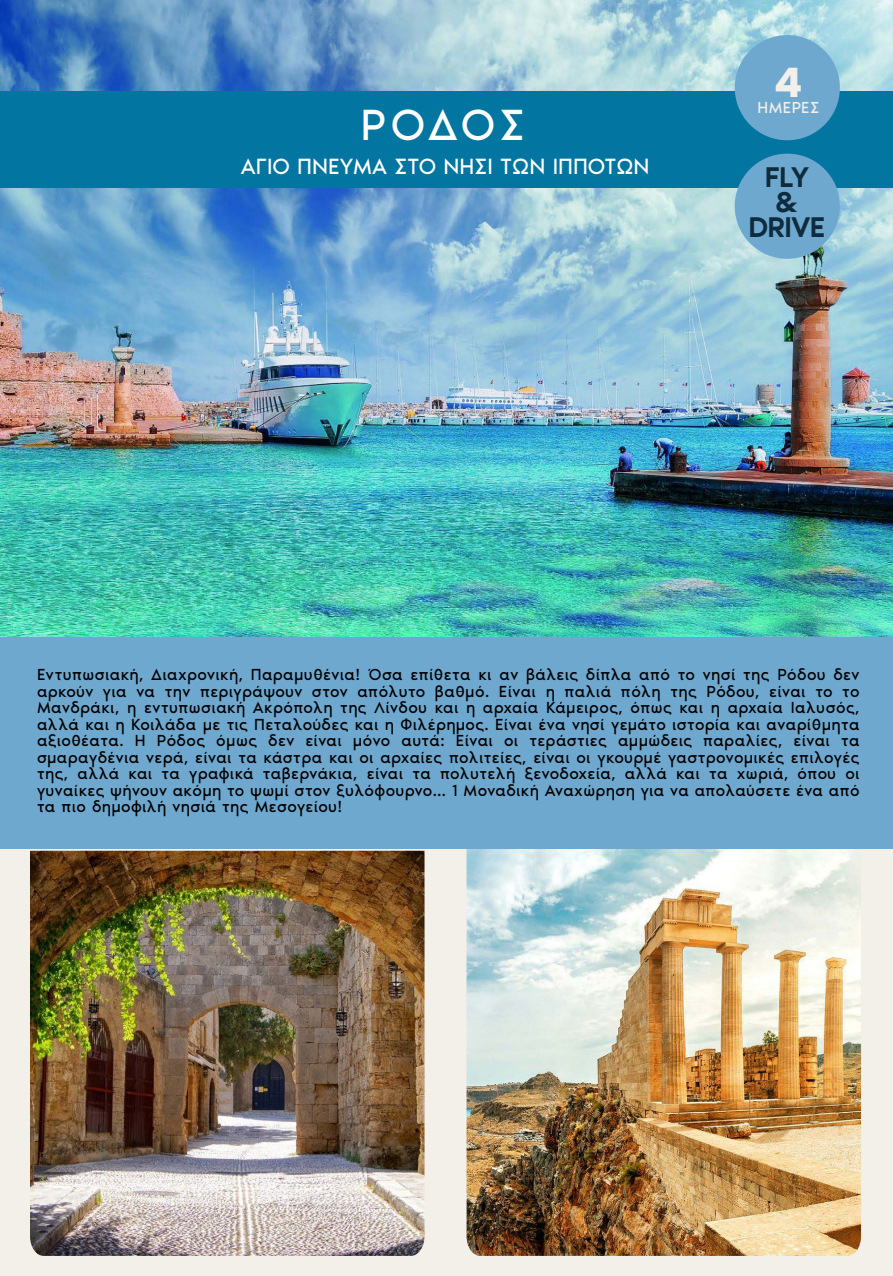
<style>
.page{position:relative;width:893px;height:1276px;background:#f3efe9}
.page>*{position:absolute;margin:0;border:0;box-sizing:border-box;transform-origin:0 0}
.t1{font:45px "Noir Pro";letter-spacing:.08em;color:#fff}
.t2{font:600 43.5px "Noir Pro";color:#f3efe9}
.t3{font:500 29.4px/24.9px "Noir Pro";letter-spacing:-.025em;color:#0f2b3e;text-align:center}
.t4{font:22.8px "Noir Pro";color:#fff}
.t5{font:16.5px/16.5px "Noir Pro";letter-spacing:.015em;color:#000;text-align:justify}
.t6{font:16.5px "Noir Pro";letter-spacing:.025em;color:#f3efe9}
</style>
<div class="page">
<img style="left:0;top:0;width:893px;height:637px">
<div style="left:0;top:91px;width:893px;height:97px;background:#0275a0"></div>
<div style="left:735px;top:35px;width:105px;height:105px;background:#6fa8cf;border-radius:50%"></div>
<div style="left:735px;top:154px;width:105px;height:105px;background:#6fa8cf;border-radius:50%"></div>
<img style="left:466px;top:849px;width:395px;height:406px">
<img style="left:30px;top:851px;width:394px;height:404px">
<div style="left:0;top:637px;width:893px;height:212px;background:#6fa8cf"></div>
<h1 class="t1" style="left:361px;top:90px;width:166px">ΡΟΔΟΣ</h1>
<h3 class="t4" style="left:241px;top:148px;width:410px">ΑΓΙΟ ΠΝΕΥΜΑ ΣΤΟ ΝΗΣΙ ΤΩΝ ΙΠΠΟΤΩΝ</h3>
<h2 class="t2" style="left:774px;top:49px;width:31px">4</h2>
<p class="t6" style="left:757px;top:95px;width:64px">ΗΜΕΡΕΣ</p>
<h3 class="t3" style="left:748px;top:163px;width:78px">FLY<br>&amp;<br>DRIVE</h3>
<p class="t5" style="left:37px;top:665px;width:824px">Εντυπωσιακή, Διαχρονική, Παραμυθένια! Όσα επίθετα κι αν βάλεις δίπλα από το νησί της Ρόδου δεν αρκούν για να την περιγράψουν στον απόλυτο βαθμό. Είναι η παλιά πόλη της Ρόδου, είναι το το Μανδράκι, η εντυπωσιακή Ακρόπολη της Λίνδου και η αρχαία Κάμειρος, όπως και η αρχαία Ιαλυσός, αλλά και η Κοιλάδα με τις Πεταλούδες και η Φιλέρημος. Είναι ένα νησί γεμάτο ιστορία και αναρίθμητα αξιοθέατα. Η Ρόδος όμως δεν είναι μόνο αυτά: Είναι οι τεράστιες αμμώδεις παραλίες, είναι τα σμαραγδένια νερά, είναι τα κάστρα και οι αρχαίες πολιτείες, είναι οι γκουρμέ γαστρονομικές επιλογές της, αλλά και τα γραφικά ταβερνάκια, είναι τα πολυτελή ξενοδοχεία, αλλά και τα χωριά, όπου οι γυναίκες ψήνουν ακόμη το ψωμί στον ξυλόφουρνο… 1 Μοναδική Αναχώρηση για να απολαύσετε ένα από τα πιο δημοφιλή νησιά της Μεσογείου!</p>
</div>
